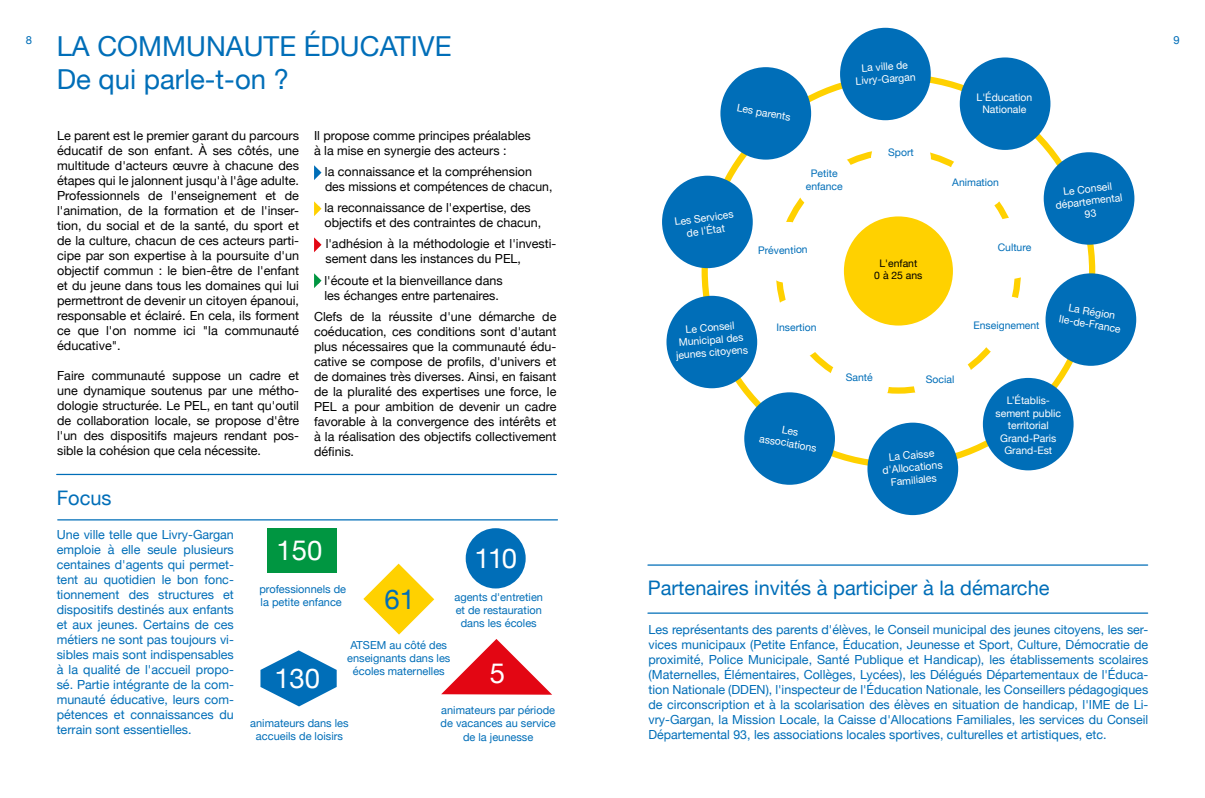
<style>
.page{position:relative;width:1205px;height:798px;background:#fff}
.page>*{position:absolute;margin:0;border:0;box-sizing:border-box;transform-origin:0 0}
.t1{font:27.5px/33px "Helvetica Neue";color:#006eb8}
.t2{font:27.5px "Helvetica Neue";color:#fff}
.t3{font:20px "Helvetica Neue";color:#006eb8}
.t4{font:12.5px/15px "Helvetica Neue";color:#000}
.t5{font:12.5px/15px "Helvetica Neue";color:#006eb8;text-align:justify}
.t6{font:11.25px "Helvetica Neue";color:#006eb8}
.t7{font:11px/13.2px "Helvetica Neue";color:#006eb8;text-align:center}
.t8{font:10.38px/12.5px "Helvetica Neue";color:#fff;text-align:center}
.t9{font:10.38px/12.5px "Helvetica Neue";color:#006eb8;text-align:center}
.t10{font:10.38px/12.5px "Helvetica Neue";color:#000;text-align:center}
</style>
<div class="page">
<svg style="left:260px;top:650px;width:77px;height:56px"></svg>
<div style="left:1045px;top:273px;width:91px;height:92px;background:#006eb8;border-radius:50%"></div>
<div style="left:1043px;top:152px;width:91px;height:92px;background:#006eb8;border-radius:50%"></div>
<div style="left:960px;top:57px;width:90px;height:93px;background:#006eb8;border-radius:50%"></div>
<div style="left:720px;top:67px;width:91px;height:92px;background:#006eb8;border-radius:50%"></div>
<div style="left:867px;top:422px;width:91px;height:93px;background:#006eb8;border-radius:50%"></div>
<div style="left:744px;top:392px;width:91px;height:92px;background:#006eb8;border-radius:50%"></div>
<div style="left:666px;top:296px;width:91px;height:92px;background:#006eb8;border-radius:50%"></div>
<div style="left:662px;top:176px;width:91px;height:92px;background:#006eb8;border-radius:50%"></div>
<div style="left:466px;top:528px;width:60px;height:60px;background:#006eb8;border-radius:50%"></div>
<div style="left:840px;top:28px;width:91px;height:92px;background:#006eb8;border-radius:50%"></div>
<svg style="left:363px;top:563px;width:71px;height:71px"></svg>
<svg style="left:441px;top:639px;width:111px;height:55px"></svg>
<div style="left:267px;top:528px;width:70px;height:45px;background:#009641"></div>
<div style="left:844px;top:216px;width:109px;height:109px;background:#ffd100;border-radius:50%"></div>
<hr style="left:57px;top:473px;width:499px;height:2px;background:#006eb8">
<div style="left:983px;top:378px;width:90px;height:92px;background:#006eb8;border-radius:50%"></div>
<hr style="left:648px;top:564px;width:499px;height:1px;background:#006eb8">
<hr style="left:648px;top:612px;width:499px;height:1px;background:#006eb8">
<hr style="left:58px;top:519px;width:499px;height:1px;background:#006eb8">
<svg style="left:314px;top:165px;width:7px;height:15px"></svg>
<svg style="left:314px;top:201px;width:7px;height:15px"></svg>
<svg style="left:314px;top:237px;width:7px;height:15px"></svg>
<svg style="left:314px;top:273px;width:7px;height:15px"></svg>
<h1 class="t1" style="left:57px;top:31px;width:396px">LA COMMUNAUTE ÉDUCATIVE<br>De qui parle-t-on ?</h1>
<p class="t4" style="left:57px;top:128px;width:243px;text-align:justify">Le parent est le premier garant du parcours éducatif de son enfant. À ses côtés, une multitude d'acteurs œuvre à chacune des étapes qui le jalonnent jusqu'à l'âge adulte.<br>Professionnels de l'enseignement et de l'animation, de la formation et de l'inser&shy;tion, du social et de la santé, du sport et de la culture, chacun de ces acteurs parti&shy;cipe par son expertise à la poursuite d'un objectif commun : le bien-être de l'enfant et du jeune dans tous les domaines qui lui permettront de devenir un citoyen épanoui, responsable et éclairé. En cela, ils forment ce que l'on nomme ici "la communauté éducative".</p>
<p class="t4" style="left:57px;top:368px;width:243px;text-align:justify">Faire communauté suppose un cadre et une dynamique soutenus par une métho&shy;dologie structurée. Le PEL, en tant qu'outil de collaboration locale, se propose d'être l'un des dispositifs majeurs rendant pos&shy;sible la cohésion que cela nécessite.</p>
<p class="t6" style="left:26px;top:32px;width:8px">8</p>
<p class="t6" style="left:1173px;top:32px;width:8px">9</p>
<p class="t8" style="left:854px;top:63px;width:62px;rotate:-4deg">La ville de<br>Livry-Gargan</p>
<p class="t8" style="left:976px;top:91px;width:57px">L'Éducation<br>Nationale</p>
<p class="t8" style="left:738px;top:102px;width:56px;rotate:10deg">Les parents</p>
<p class="t4" style="left:314px;top:128px;width:218px">Il propose comme principes préalables à la mise en synergie des acteurs :</p>
<p class="t4" style="left:325px;top:164px;width:229px">la connaissance et la compréhension des missions et compétences de chacun,</p>
<p class="t4" style="left:324px;top:201px;width:218px">la reconnaissance de l'expertise, des objectifs et des contraintes de chacun,</p>
<p class="t4" style="left:326px;top:237px;width:232px">l'adhésion à la méthodologie et l'investi&shy;sement dans les instances du PEL,</p>
<p class="t4" style="left:324px;top:273px;width:180px">l'écoute et la bienveillance dans les échanges entre partenaires.</p>
<p class="t4" style="left:314px;top:309px;width:244px;text-align:justify">Clefs de la réussite d'une démarche de coéducation, ces conditions sont d'autant plus nécessaires que la communauté édu&shy;cative se compose de profils, d'univers et de domaines très diverses. Ainsi, en faisant de la pluralité des expertises une force, le PEL a pour ambition de devenir un cadre favorable à la convergence des intérêts et à la réalisation des objectifs collectivement définis.</p>
<p class="t9" style="left:888px;top:147px;width:27px">Sport</p>
<p class="t9" style="left:806px;top:168px;width:39px">Petite enfance</p>
<p class="t9" style="left:952px;top:177px;width:48px">Animation</p>
<p class="t8" style="left:1053px;top:187px;width:69px;rotate:-7deg">Le Conseil départemental<br>93</p>
<p class="t8" style="left:674px;top:216px;width:61px;rotate:-7deg">Les Services de l'État</p>
<p class="t9" style="left:998px;top:241px;width:35px">Culture</p>
<p class="t9" style="left:758px;top:244px;width:51px;rotate:-1deg">Prévention</p>
<p class="t10" style="left:874px;top:257px;width:50px">L'enfant<br>0 à 25 ans</p>
<p class="t8" style="left:1062px;top:300px;width:64px;rotate:10deg">La Région<br>Ile-de-France</p>
<p class="t9" style="left:973px;top:319px;width:68px">Enseignement</p>
<p class="t8" style="left:673px;top:325px;width:74px;rotate:-5deg">Le Conseil<br>Municipal des jeunes citoyens</p>
<p class="t9" style="left:776px;top:322px;width:42px">Insertion</p>
<p class="t9" style="left:846px;top:371px;width:28px">Santé</p>
<p class="t9" style="left:926px;top:373px;width:30px">Social</p>
<p class="t8" style="left:995px;top:395px;width:67px">L’Établis&shy;sement public territorial<br>Grand-Paris<br>Grand-Est</p>
<p class="t8" style="left:762px;top:420px;width:59px;rotate:10deg">Les associations</p>
<p class="t8" style="left:881px;top:451px;width:62px;rotate:-5deg">La Caisse d'Allocations<br>Familiales</p>
<h2 class="t3" style="left:57px;top:483px;width:56px">Focus</h2>
<p class="t5" style="left:57px;top:527px;width:179px">Une ville telle que Livry-Gargan emploie à elle seule plusieurs centaines d'agents qui permet&shy;tent au quotidien le bon fonc&shy;tionnement des structures et dispositifs destinés aux enfants et aux jeunes. Certains de ces métiers ne sont pas toujours vi&shy;sibles mais sont indispensables à la qualité de l'accueil propo&shy;sé. Partie intégrante de la com&shy;munauté éducative, leurs com&shy;pétences et connaissances du terrain sont essentielles.</p>
<h1 class="t2" style="left:276px;top:530px;width:47px">150</h1>
<p class="t7" style="left:259px;top:583px;width:88px;text-align:left">professionnels de la petite enfance</p>
<h1 class="t1" style="left:384px;top:583px;width:32px">61</h1>
<h1 class="t2" style="left:474px;top:538px;width:44px">110</h1>
<p class="t7" style="left:454px;top:591px;width:90px">agents d'entretien et de restauration dans les écoles</p>
<p class="t7" style="left:347px;top:638px;width:105px">ATSEM au côté des enseignants dans les écoles maternelles</p>
<h1 class="t2" style="left:274px;top:658px;width:47px">130</h1>
<h1 class="t2" style="left:490px;top:653px;width:17px">5</h1>
<p class="t7" style="left:250px;top:717px;width:100px">animateurs dans les accueils de loisirs</p>
<p class="t7" style="left:441px;top:704px;width:117px">animateurs par période de vacances au service de la jeunesse</p>
<h2 class="t3" style="left:648px;top:573px;width:403px">Partenaires invités à participer à la démarche</h2>
<p class="t5" style="left:648px;top:622px;width:501px">Les représentants des parents d'élèves, le Conseil municipal des jeunes citoyens, les ser&shy;vices municipaux (Petite Enfance, Éducation, Jeunesse et Sport, Culture, Démocratie de proximité, Police Municipale, Santé Publique et Handicap), les établissements scolaires (Maternelles, Élémentaires, Collèges, Lycées), les Délégués Départementaux de l'Éduca&shy;tion Nationale (DDEN), l'inspecteur de l'Éducation Nationale, les Conseillers pédagogiques de circonscription et à la scolarisation des élèves en situation de handicap, l'IME de Li&shy;vry-Gargan, la Mission Locale, la Caisse d'Allocations Familiales, les services du Conseil Départemental 93, les associations locales sportives, culturelles et artistiques, etc.</p>
</div>
